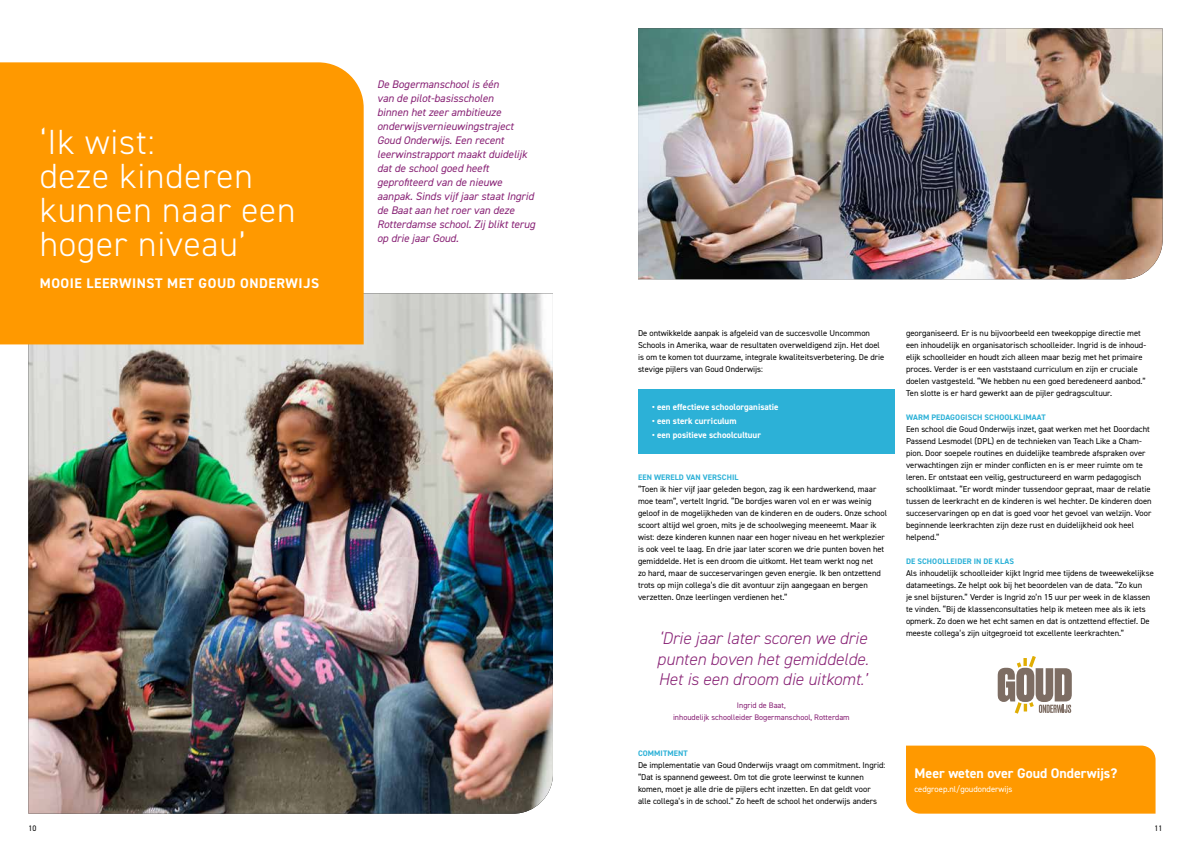
<style>
.page{position:relative;width:1191px;height:842px;background:#fff}
.page>*{position:absolute;margin:0;border:0;box-sizing:border-box;transform-origin:0 0}
.t1{font:300 35px/34px "DIN2014";letter-spacing:.025em;color:#fff}
.t2{font:italic 300 17px/20.4px "DIN2014";color:#872074;text-align:justify}
.t3{font:700 14px "DIN2014";letter-spacing:.035em;color:#fff}
.t4{font:700 14px "DIN2014";color:#fff}
.t5{font:italic 11px/14px "DIN2014";color:#872074}
.t6{font:700 9px "DIN2014";color:#fff}
.t7{font:8.5px/12px "DIN2014";color:#000}
.t8{font:8.5px "DIN2014";color:#fff}
.t9{font:700 8px "DIN2014";letter-spacing:.01em;color:#2cb1d7}
.t10{font:8px/12px "DIN2014";color:#872074;text-align:center}
.t11{font:8px "DIN2014";color:#000}
</style>
<div class="page">
<img style="left:28px;top:293px;width:525px;height:521px">
<div style="left:906px;top:746px;width:249px;height:68px;background:#f90"></div>
<div style="left:0;top:62px;width:364px;height:282px;background:#f90"></div>
<div style="left:638px;top:389px;width:256px;height:64px;background:#2cb1d7"></div>
<img style="left:638px;top:28px;width:524px;height:251px">
<svg style="left:997px;top:656px;width:75px;height:58px"></svg>
<h1 class="t1" style="left:40px;top:126px;width:257px">‘Ik wist:<br>deze kinderen kunnen naar een hoger niveau’</h1>
<h3 class="t3" style="left:40px;top:278px;width:281px">MOOIE LEERWINST MET GOUD ONDERWIJS</h3>
<p class="t5" style="left:377px;top:77px;width:160px">De Bogermanschool is één<br>van de pilot-basisscholen<br>binnen het zeer ambitieuze onderwijsvernieuwingstraject<br>Goud Onderwijs. Een recent leerwinstrapport maakt duidelijk dat de school goed heeft geprofiteerd van de nieuwe aanpak. Sinds vijf jaar staat Ingrid de Baat aan het roer van deze<br>Rotterdamse school. Zij blikt terug op drie jaar Goud.</p>
<p class="t7" style="left:638px;top:327px;width:248px">De ontwikkelde aanpak is afgeleid van de succesvolle Uncommon Schools in Amerika, waar de resultaten overweldigend zijn. Het doel is om te komen tot duurzame, integrale kwaliteitsverbetering. De drie stevige pijlers van Goud Onderwijs:</p>
<p class="t6" style="left:652px;top:404px;width:128px">• een effectieve schoolorganisatie</p>
<p class="t6" style="left:652px;top:418px;width:86px">• een sterk curriculum</p>
<p class="t6" style="left:652px;top:432px;width:110px">• een positieve schoolcultuur</p>
<p class="t9" style="left:638px;top:474px;width:102px">EEN WERELD VAN VERSCHIL</p>
<p class="t7" style="left:638px;top:483px;width:250px">“Toen ik hier vijf jaar geleden begon, zag ik een hardwerkend, maar moe team”, vertelt Ingrid. “De bordjes waren vol en er was weinig geloof in de mogelijkheden van de kinderen en de ouders. Onze school scoort altijd wel groen, mits je de schoolweging meeneemt. Maar ik wist: deze kinderen kunnen naar een hoger niveau en het werkplezier is ook veel te laag. En drie jaar later scoren we drie punten boven het gemiddelde. Het is een droom die uitkomt. Het team werkt nog net<br>zo hard, maar de succeservaringen geven energie. Ik ben ontzettend trots op mijn collega’s die dit avontuur zijn aangegaan en bergen verzetten. Onze leerlingen verdienen het.”</p>
<h2 class="t2" style="left:657px;top:628px;width:213px">‘Drie jaar later scoren we drie punten boven het gemiddelde.<br>Het is een droom die uitkomt.’</h2>
<p class="t10" style="left:673px;top:699px;width:178px">Ingrid de Baat,<br>inhoudelijk schoolleider Bogermanschool, Rotterdam</p>
<p class="t9" style="left:638px;top:750px;width:51px">COMMITMENT</p>
<p class="t7" style="left:638px;top:759px;width:249px">De implementatie van Goud Onderwijs vraagt om commitment. Ingrid: “Dat is spannend geweest. Om tot die grote leerwinst te kunnen komen, moet je alle drie de pijlers echt inzetten. En dat geldt voor alle collega’s in de school.” Zo heeft de school het onderwijs anders</p>
<p class="t7" style="left:906px;top:327px;width:241px">georganiseerd. Er is nu bijvoorbeeld een tweekoppige directie met een inhoudelijk en organisatorisch schoolleider. Ingrid is de inhoud&shy;elijk schoolleider en houdt zich alleen maar bezig met het primaire proces. Verder is er een vaststaand curriculum en zijn er cruciale doelen vastgesteld. “We hebben nu een goed beredeneerd aanbod.” Ten slotte is er hard gewerkt aan de pijler gedragscultuur.</p>
<p class="t9" style="left:906px;top:414px;width:141px">WARM PEDAGOGISCH SCHOOLKLIMAAT</p>
<p class="t7" style="left:906px;top:423px;width:247px">Een school die Goud Onderwijs inzet, gaat werken met het Doordacht Passend Lesmodel (DPL) en de technieken van Teach Like a Cham&shy;pion. Door soepele routines en duidelijke teambrede afspraken over verwachtingen zijn er minder conflicten en is er meer ruimte om te leren. Er ontstaat een veilig, gestructureerd en warm pedagogisch schoolklimaat. “Er wordt minder tussendoor gepraat, maar de relatie tussen de leerkracht en de kinderen is wel hechter. De kinderen doen succeservaringen op en dat is goed voor het gevoel van welzijn. Voor beginnende leerkrachten zijn deze rust en duidelijkheid ook heel helpend.”</p>
<p class="t9" style="left:906px;top:558px;width:109px">DE SCHOOLLEIDER IN DE KLAS</p>
<p class="t7" style="left:906px;top:567px;width:249px">Als inhoudelijk schoolleider kijkt Ingrid mee tijdens de tweewekelijkse datameetings. Ze helpt ook bij het beoordelen van de data. “Zo kun<br>je snel bijsturen.” Verder is Ingrid zo’n 15 uur per week in de klassen te vinden. “Bij de klassenconsultaties help ik meteen mee als ik iets opmerk. Zo doen we het echt samen en dat is ontzettend effectief. De meeste collega’s zijn uitgegroeid tot excellente leerkrachten.”</p>
<h3 class="t4" style="left:914px;top:768px;width:204px">Meer weten over Goud Onderwijs?</h3>
<p class="t8" style="left:914px;top:784px;width:100px">cedgroep.nl/goudonderwijs</p>
<p class="t11" style="left:28px;top:823px;width:9px">10</p>
<p class="t11" style="left:1154px;top:823px;width:9px">11</p>
</div>
